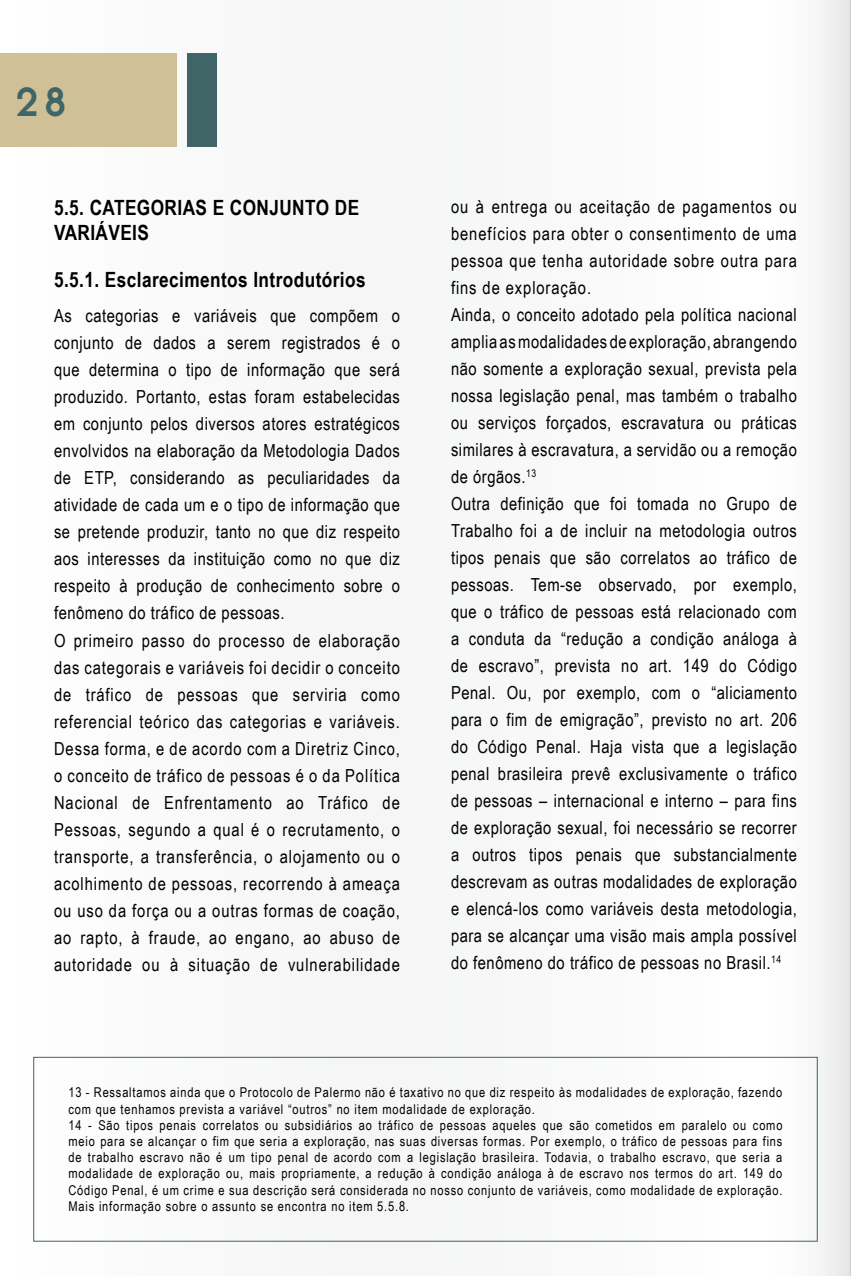
<style>
.page{position:relative;width:851px;height:1276px;background:#fff}
.page>*{position:absolute;margin:0;border:0;box-sizing:border-box;transform-origin:0 0}
.t1{font:42.6px "Base Nine";color:#3f6567}
.t2{font:700 21px/25.2px "Arial Narrow";letter-spacing:.02em;color:#000}
.t3{font:18px/27px "Arial Narrow";letter-spacing:.03em;color:#000}
.t4{font:18px/27px "Arial Narrow";letter-spacing:.05em;color:#000}
.t5{font:13.5px/16.2px "Arial Narrow";letter-spacing:.06em;color:#000}
</style>
<div class="page">
<div style="left:0;top:0;width:850px;height:1276px;background:#f9f9f9"></div>
<svg style="left:850px;top:0;width:1px;height:1276px"></svg>
<div style="left:0;top:53px;width:176px;height:93px;background:#cfc098"></div>
<div style="left:187px;top:53px;width:30px;height:93px;background:#3f6567"></div>
<div style="left:33px;top:1057px;width:784px;height:184px;border:1px solid #3f6567"></div>
<h1 class="t1" style="left:13px;top:71px;width:58px">28</h1>
<p class="t2" style="left:54px;top:194px;width:306px">5.5. CATEGORIAS E CONJUNTO DE<br>VARIÁVEIS</p>
<p class="t2" style="left:54px;top:266px;width:313px">5.5.1. Esclarecimentos Introdutórios</p>
<p class="t4" style="left:54px;top:302px;width:347px">As categorias e variáveis que compõem o conjunto de dados a serem registrados é o que determina o tipo de informação que será produzido. Portanto, estas foram estabelecidas em conjunto pelos diversos atores estratégicos envolvidos na elaboração da Metodologia Dados de ETP, considerando as peculiaridades da atividade de cada um e o tipo de informação que se pretende produzir, tanto no que diz respeito aos interesses da instituição como no que diz respeito à produção de conhecimento sobre o fenômeno do tráfico de pessoas.<br>O primeiro passo do processo de elaboração das categorais e variáveis foi decidir o conceito de tráfico de pessoas que serviria como referencial teórico das categorias e variáveis.<br>Dessa forma, e de acordo com a Diretriz Cinco, o conceito de tráfico de pessoas é o da Política Nacional de Enfrentamento ao Tráfico de Pessoas, segundo a qual é o recrutamento, o transporte, a transferência, o alojamento ou o acolhimento de pessoas, recorrendo à ameaça ou uso da força ou a outras formas de coação, ao rapto, à fraude, ao engano, ao abuso de autoridade ou à situação de vulnerabilidade</p>
<p class="t3" style="left:451px;top:192px;width:347px">ou à entrega ou aceitação de pagamentos ou benefícios para obter o consentimento de uma pessoa que tenha autoridade sobre outra para fins de exploração.<br>Ainda, o conceito adotado pela política nacional amplia as modalidades de exploração, abrangendo não somente a exploração sexual, prevista pela nossa legislação penal, mas também o trabalho ou serviços forçados, escravatura ou práticas similares à escravatura, a servidão ou a remoção de órgãos.<sup>13<br></sup>Outra definição que foi tomada no Grupo de Trabalho foi a de incluir na metodologia outros tipos penais que são correlatos ao tráfico de pessoas. Tem-se observado, por exemplo, que o tráfico de pessoas está relacionado com a conduta da “redução a condição análoga à de escravo”, prevista no art. 149 do Código Penal. Ou, por exemplo, com o “aliciamento para o fim de emigração”, previsto no art. 206 do Código Penal. Haja vista que a legislação penal brasileira prevê exclusivamente o tráfico de pessoas – internacional e interno – para fins de exploração sexual, foi necessário se recorrer a outros tipos penais que substancialmente descrevam as outras modalidades de exploração e elencá-los como variáveis desta metodologia, para se alcançar uma visão mais ampla possível do fenômeno do tráfico de pessoas no Brasil.<sup>14</sup></p>
<p class="t5" style="left:68px;top:1084px;width:715px">13 - Ressaltamos ainda que o Protocolo de Palermo não é taxativo no que diz respeito às modalidades de exploração, fazendo com que tenhamos prevista a variável “outros” no item modalidade de exploração.<br>14 - São tipos penais correlatos ou subsidiários ao tráfico de pessoas aqueles que são cometidos em paralelo ou como meio para se alcançar o fim que seria a exploração, nas suas diversas formas. Por exemplo, o tráfico de pessoas para fins de trabalho escravo não é um tipo penal de acordo com a legislação brasileira. Todavia, o trabalho escravo, que seria a modalidade de exploração ou, mais propriamente, a redução à condição análoga à de escravo nos termos do art. 149 do Código Penal, é um crime e sua descrição será considerada no nosso conjunto de variáveis, como modalidade de exploração.<br>Mais informação sobre o assunto se encontra no item 5.5.8.</p>
</div>
